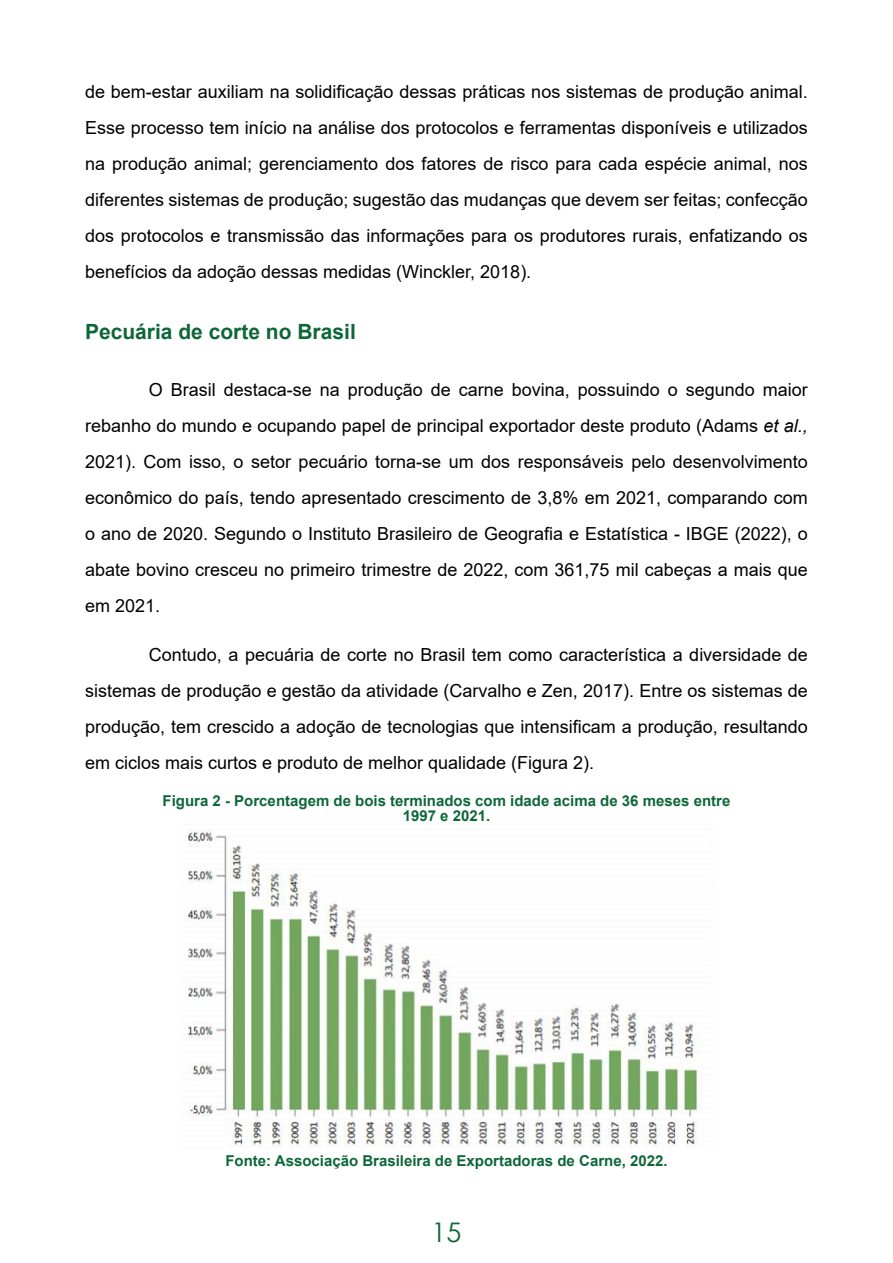
<style>
.page{position:relative;width:893px;height:1263px;background:#fff}
.page>*{position:absolute;margin:0;border:0;box-sizing:border-box;transform-origin:0 0}
.t1{font:27px "Century Gothic";color:#0e6739}
.t2{font:700 21px "Arial";color:#0e6739}
.t3{font:18px/36px "Arial";color:#000;text-align:justify}
.t4{font:700 15px/15px "Arial";color:#0e6739;text-align:center}
.s1{font-style:italic}
</style>
<div class="page">
<img style="left:187px;top:829px;width:515px;height:318px">
<p class="t3" style="left:85px;top:74px;width:724px">de bem-estar auxiliam na solidificação dessas práticas nos sistemas de produção animal.<br>Esse processo tem início na análise dos protocolos e ferramentas disponíveis e utilizados na produção animal; gerenciamento dos fatores de risco para cada espécie animal, nos diferentes sistemas de produção; sugestão das mudanças que devem ser feitas; confecção dos protocolos e transmissão das informações para os produtores rurais, enfatizando os benefícios da adoção dessas medidas (Winckler, 2018).</p>
<p class="t2" style="left:85px;top:317px;width:272px">Pecuária de corte no Brasil</p>
<p class="t3" style="left:85px;top:372px;width:724px;text-indent:64px">O Brasil destaca-se na produção de carne bovina, possuindo o segundo maior rebanho do mundo e ocupando papel de principal exportador deste produto (Adams <span class="s1">et al., </span>2021). Com isso, o setor pecuário torna-se um dos responsáveis pelo desenvolvimento econômico do país, tendo apresentado crescimento de 3,8% em 2021, comparando com o ano de 2020. Segundo o Instituto Brasileiro de Geografia e Estatística - IBGE (2022), o abate bovino cresceu no primeiro trimestre de 2022, com 361,75 mil cabeças a mais que em 2021.</p>
<p class="t3" style="left:85px;top:637px;width:724px;text-indent:64px">Contudo, a pecuária de corte no Brasil tem como característica a diversidade de sistemas de produção e gestão da atividade (Carvalho e Zen, 2017). Entre os sistemas de produção, tem crescido a adoção de tecnologias que intensificam a produção, resultando em ciclos mais curtos e produto de melhor qualidade (Figura 2).</p>
<p class="t4" style="left:163px;top:793px;width:569px">Figura 2 - Porcentagem de bois terminados com idade acima de 36 meses entre<br>1997 e 2021.</p>
<p class="t4" style="left:225px;top:1153px;width:444px">Fonte: Associação Brasileira de Exportadoras de Carne, 2022.</p>
<h1 class="t1" style="left:431px;top:1214px;width:31px">15</h1>
</div>
